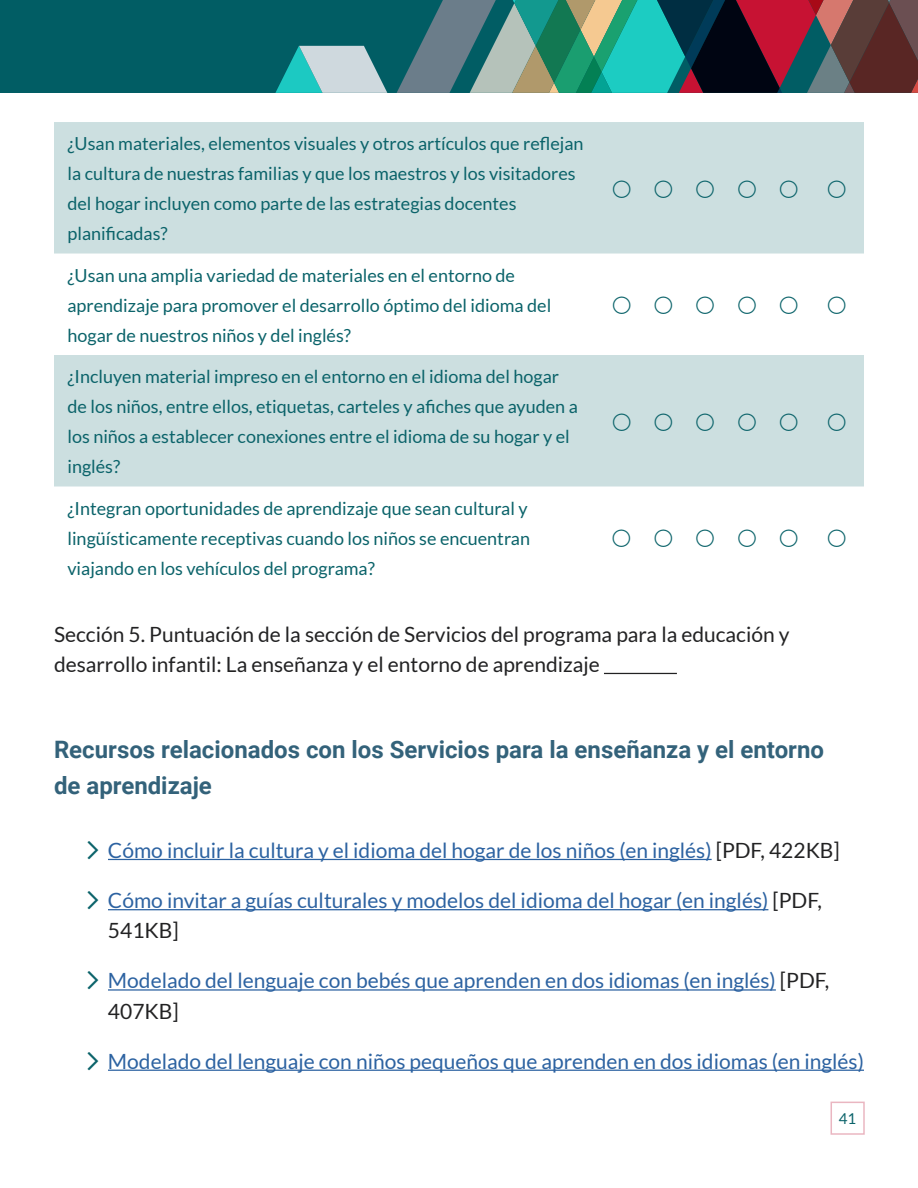
<style>
.page{position:relative;width:918px;height:1188px;background:#fff}
.page>*{position:absolute;margin:0;border:0;box-sizing:border-box;transform-origin:0 0}
.Headline_3{font:700 24px/36px "Pncnck Roboto";color:#33627a}
.t1{font:21px/30px "Htwsvv Lato";color:#2c62a1}
.t2{font:21px/30px "Htwsvv Lato";color:#222223}
.t3{font:18px/30px "Htwsvv Lato";color:#0b636a}
.t4{font:15px "Htwsvv Lato";color:#0b636a}
.s1{font-family:"Jbbcny Lato"}
.s2{color:#222223}
</style>
<div class="page">
<div style="left:0;top:0;width:918px;height:93px;background:#015d64"></div>
<svg style="left:275px;top:46px;width:112px;height:47px"></svg>
<svg style="left:397px;top:0;width:521px;height:93px;background:#4b6664"></svg>
<div style="left:831px;top:1102px;width:34px;height:33px;border:2px solid #eab6c1"></div>
<hr style="left:604px;top:673px;width:73px;height:1px;background:#222223">
<hr style="left:108px;top:859px;width:604px;height:1px;background:#2c62a1">
<hr style="left:108px;top:909px;width:660px;height:1px;background:#2c62a1">
<hr style="left:108px;top:989px;width:668px;height:2px;background:#2c62a1">
<hr style="left:108px;top:1070px;width:756px;height:1px;background:#2c62a1">
<svg style="left:54px;top:122px;width:810px;height:365px;fill:#ccdfe0"></svg>
<svg style="left:613px;top:180px;width:17px;height:18px"></svg>
<svg style="left:655px;top:180px;width:17px;height:18px"></svg>
<svg style="left:697px;top:180px;width:17px;height:18px"></svg>
<svg style="left:738px;top:180px;width:18px;height:18px"></svg>
<svg style="left:780px;top:180px;width:18px;height:18px"></svg>
<svg style="left:828px;top:180px;width:18px;height:18px"></svg>
<svg style="left:613px;top:297px;width:17px;height:17px"></svg>
<svg style="left:655px;top:297px;width:17px;height:17px"></svg>
<svg style="left:697px;top:297px;width:17px;height:17px"></svg>
<svg style="left:738px;top:297px;width:18px;height:17px"></svg>
<svg style="left:780px;top:297px;width:18px;height:17px"></svg>
<svg style="left:828px;top:297px;width:18px;height:17px"></svg>
<svg style="left:613px;top:413px;width:17px;height:18px"></svg>
<svg style="left:655px;top:413px;width:17px;height:18px"></svg>
<svg style="left:697px;top:413px;width:17px;height:18px"></svg>
<svg style="left:738px;top:413px;width:18px;height:18px"></svg>
<svg style="left:780px;top:413px;width:18px;height:18px"></svg>
<svg style="left:828px;top:413px;width:18px;height:18px"></svg>
<p class="t3" style="left:68px;top:128px;width:518px"><span class="s1">¿Usan materiales, elementos visuales y otros artículos que reflejan </span>la cultura de nuestras familias y que los maestros y los visitadores del hogar incluyen como parte de las estrategias docentes <span class="s1">planificadas?</span></p>
<p class="t3" style="left:67px;top:260px;width:485px">¿Usan una amplia variedad de materiales en el entorno de aprendizaje para promover el desarrollo óptimo del idioma del hogar de nuestros niños y del inglés?</p>
<p class="t3" style="left:67px;top:361px;width:512px">¿Incluyen material impreso en el entorno en el idioma del hogar <span class="s1">de los niños, entre ellos, etiquetas, carteles y afiches que ayuden a </span>los niños a establecer conexiones entre el idioma de su hogar y el inglés?</p>
<p class="t3" style="left:67px;top:493px;width:464px">¿Integran oportunidades de aprendizaje que sean cultural y lingüísticamente receptivas cuando los niños se encuentran viajando en los vehículos del programa?</p>
<p class="t2" style="left:54px;top:619px;width:737px">Sección 5. Puntuación de la sección de Servicios del programa para la educación y desarrollo infantil: La enseñanza y el entorno de aprendizaje</p>
<h3 class="Headline_3" style="left:54px;top:731px;width:772px">Recursos relacionados con los Servicios para la enseñanza y el entorno de aprendizaje</h3>
<p class="t1" style="left:108px;top:835px;width:733px">Cómo incluir la cultura y el idioma del hogar de los niños (en inglés) <span class="s2">[PDF, 422KB]</span></p>
<p class="t1" style="left:108px;top:886px;width:715px">Cómo invitar a guías culturales y modelos del idioma del hogar (en inglés) <span class="s2">[PDF,<br>541KB]</span></p>
<p class="t1" style="left:108px;top:966px;width:723px">Modelado del lenguaje con bebés que aprenden en dos idiomas (en inglés) <span class="s2">[PDF,<br>407KB]</span></p>
<p class="t1" style="left:108px;top:1046px;width:758px">Modelado del lenguaje con niños pequeños que aprenden en dos idiomas (en inglés)</p>
<p class="t4" style="left:839px;top:1110px;width:19px">41</p>
</div>
